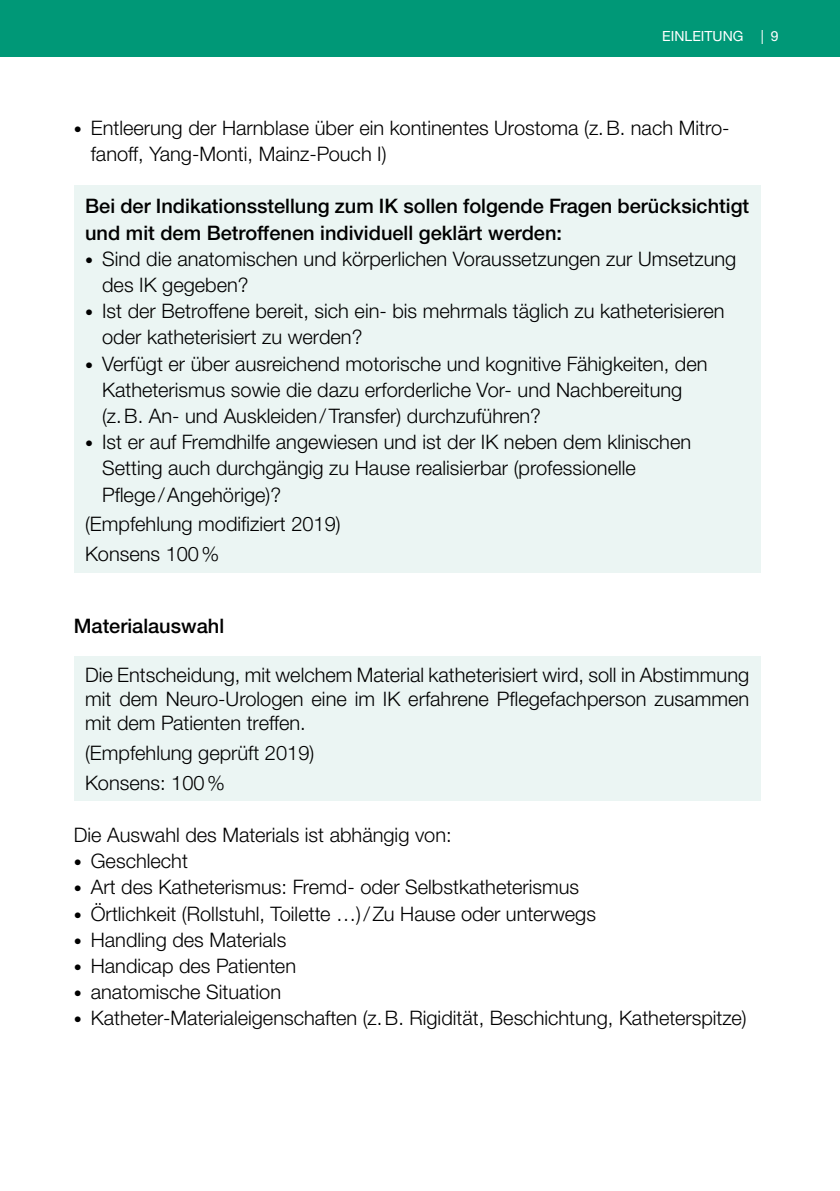
<style>
.page{position:relative;width:840px;height:1191px;background:#fff}
.page>*{position:absolute;margin:0;border:0;box-sizing:border-box;transform-origin:0 0}
.t1{font:300 20px/26.2px "Helvetica Neue LTW1 G";color:#000}
.t2{font:500 20px/26.2px "Helvetica Neue LTW1 G";color:#000}
.t3{font:14px "Helvetica Neue LTW1 G";color:#fff}
.s1{font-size:16px}
</style>
<div class="page">
<div style="left:0;top:0;width:839px;height:57px;background:#009877"></div>
<div style="left:74px;top:185px;width:686px;height:387px;background:#ebf5f3"></div>
<div style="left:74px;top:656px;width:686px;height:145px;background:#ebf5f3"></div>
<p class="t3" style="left:662px;top:28px;width:118px">EINLEITUNG | 9</p>
<p class="t1" style="left:91px;top:115px;width:637px;text-indent:-17px"><span class="s1">•</span> Entleerung der Harnblase über ein kontinentes Urostoma (z.B. nach Mitro&shy;fanoff, Yang-Monti, Mainz-Pouch I)</p>
<p class="t2" style="left:85px;top:193px;width:665px">Bei der Indikationsstellung zum IK sollen folgende Fragen berücksichtigt und mit dem Betroffenen individuell geklärt werden:</p>
<p class="t1" style="left:102px;top:245px;width:635px;text-indent:-17px"><span class="s1">•</span> Sind die anatomischen und körperlichen Voraussetzungen zur Umsetzung des IK gegeben?</p>
<p class="t1" style="left:102px;top:298px;width:623px;text-indent:-17px"><span class="s1">•</span> Ist der Betroffene bereit, sich ein- bis mehrmals täglich zu katheterisieren oder katheterisiert zu werden?</p>
<p class="t1" style="left:102px;top:350px;width:606px;text-indent:-17px"><span class="s1">•</span> Verfügt er über ausreichend motorische und kognitive Fähigkeiten, den<br>Katheterismus sowie die dazu erforderliche Vor- und Nachbereitung (z.B. An- und Auskleiden/Transfer) durchzuführen?</p>
<p class="t1" style="left:102px;top:429px;width:590px;text-indent:-17px"><span class="s1">•</span> Ist er auf Fremdhilfe angewiesen und ist der IK neben dem klinischen<br>Setting auch durchgängig zu Hause realisierbar (professionelle<br>Pflege/ -Angehörige)?</p>
<p class="t1" style="left:85px;top:509px;width:257px;line-height:29.6px">(Empfehlung modifiziert 2019)<br>Konsens 100%</p>
<p class="t2" style="left:74px;top:612px;width:152px">Materialauswahl</p>
<p class="t1" style="left:85px;top:663px;width:665px;line-height:24px;text-align:justify">Die Entscheidung, mit welchem Material katheterisiert wird, soll in Abstimmung mit dem Neuro-Urologen eine im IK erfahrene Pflegefachperson zusammen mit dem Patienten treffen.</p>
<p class="t1" style="left:85px;top:738px;width:230px;line-height:29.6px">(Empfehlung geprüft 2019)<br>Konsens: 100%</p>
<p class="t1" style="left:74px;top:821px;width:379px">Die Auswahl des Materials ist abhängig von:</p>
<p class="t1" style="left:74px;top:848px;width:116px"><span class="s1">•</span> Geschlecht</p>
<p class="t1" style="left:74px;top:874px;width:506px"><span class="s1">•</span> Art des Katheterismus: Fremd- oder Selbstkatheterismus</p>
<p class="t1" style="left:74px;top:900px;width:523px"><span class="s1">•</span> Örtlichkeit (Rollstuhl, Toilette …)/Zu Hause oder unterwegs</p>
<p class="t1" style="left:74px;top:926px;width:214px"><span class="s1">•</span> Handling des Materials</p>
<p class="t1" style="left:74px;top:952px;width:224px"><span class="s1">•</span> Handicap des Patienten</p>
<p class="t1" style="left:74px;top:979px;width:209px"><span class="s1">•</span> anatomische Situation</p>
<p class="t1" style="left:74px;top:1005px;width:674px"><span class="s1">•</span> Katheter-Materialeigenschaften (z.B. Rigidität, Beschichtung, Katheterspitze)</p>
</div>
